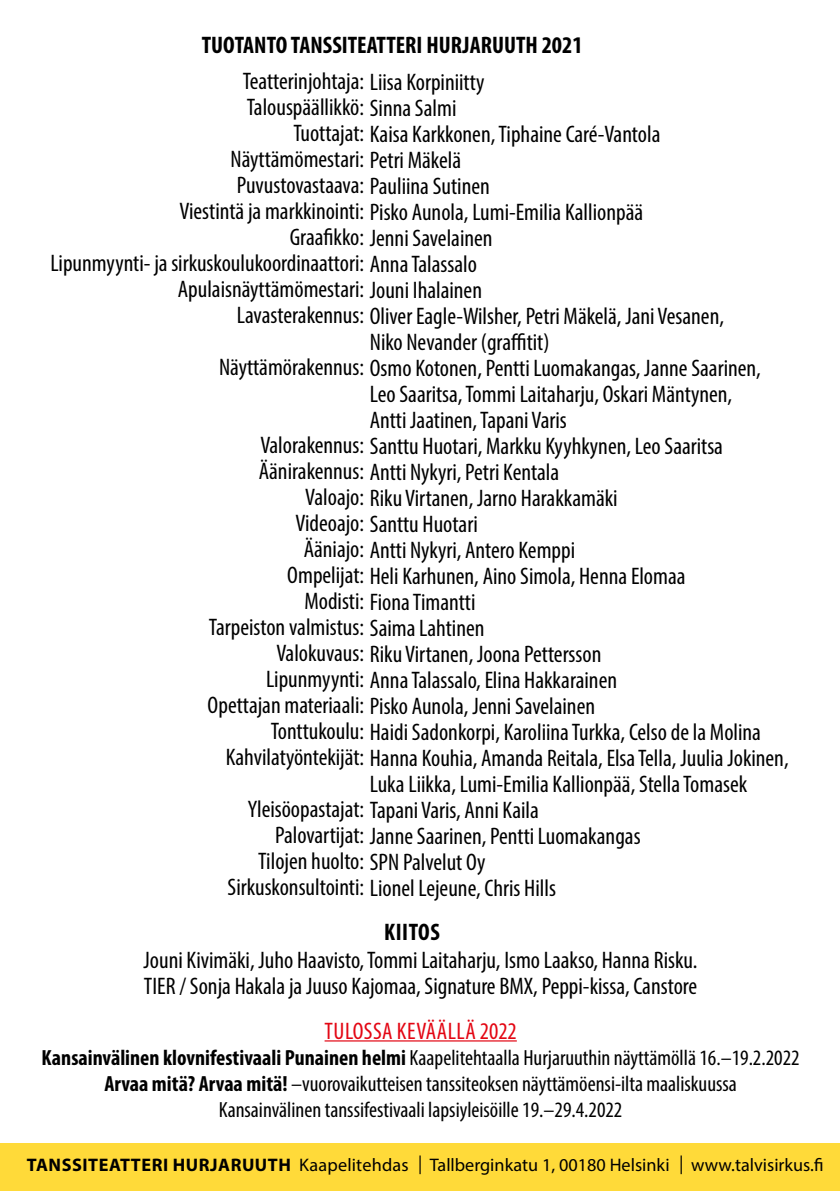
<style>
.page{position:relative;width:840px;height:1191px;background:#fff}
.page>*{position:absolute;margin:0;border:0;box-sizing:border-box;transform-origin:0 0}
.t1{font:condensed 24px/26px "Myriad Pro";color:#000}
.t2{font:700 condensed 24px "Myriad Pro";color:#000}
.t3{font:condensed 24px "Myriad Pro";letter-spacing:.02em;color:#e30613}
.t4{font:condensed 22px/26px "Myriad Pro";color:#000;text-align:center}
.t5{font:18.2px "Myriad Pro";color:#000}
.s1{font-weight:700}
</style>
<div class="page">
<div style="left:0;top:1143px;width:839px;height:48px;background:#ffda39"></div>
<svg style="left:419px;top:1155px;width:1px;height:19px"></svg>
<svg style="left:680px;top:1155px;width:1px;height:19px"></svg>
<hr style="left:324px;top:1040px;width:192px;height:1px;background:#e30613">
<p class="t2" style="left:202px;top:30px;width:382px">TUOTANTO TANSSITEATTERI HURJARUUTH 2021</p>
<p class="t1" style="left:243px;top:68px;width:243px">Teatterinjohtaja: Liisa Korpiniitty<br>Talouspäällikkö: Sinna Salmi</p>
<p class="t1" style="left:293px;top:120px;width:368px">Tuottajat: Kaisa Karkkonen, Tiphaine Caré-Vantola</p>
<p class="t1" style="left:230px;top:146px;width:232px">Näyttämömestari: Petri Mäkelä</p>
<p class="t1" style="left:236px;top:172px;width:254px">Puvustovastaava: Pauliina Sutinen</p>
<p class="t1" style="left:179px;top:198px;width:465px">Viestintä ja markkinointi: Pisko Aunola, Lumi-Emilia Kallionpää</p>
<p class="t1" style="left:289px;top:224px;width:204px">Graafikko: Jenni Savelainen</p>
<p class="t1" style="left:50px;top:250px;width:428px">Lipunmyynti- ja sirkuskoulukoordinaattori: Anna Talassalo</p>
<p class="t1" style="left:178px;top:276px;width:305px">Apulaisnäyttämömestari: Jouni Ihalainen</p>
<p class="t1" style="left:237px;top:302px;width:488px">Lavasterakennus: Oliver Eagle-Wilsher, Petri Mäkelä, Jani Vesanen,</p>
<p class="t1" style="left:219px;top:354px;width:543px">Näyttämörakennus: Osmo Kotonen, Pentti Luomakangas, Janne Saarinen,</p>
<p class="t1" style="left:369px;top:315px;width:363px;line-height:52px">Niko Nevander (graffitit)<br>Leo Saaritsa, Tommi Laitaharju, Oskari Mäntynen,</p>
<p class="t1" style="left:369px;top:406px;width:198px">Antti Jaatinen, Tapani Varis</p>
<p class="t1" style="left:260px;top:432px;width:464px">Valorakennus: Santtu Huotari, Markku Kyyhkynen, Leo Saaritsa</p>
<p class="t1" style="left:258px;top:458px;width:302px">Äänirakennus: Antti Nykyri, Petri Kentala</p>
<p class="t1" style="left:305px;top:484px;width:314px">Valoajo: Riku Virtanen, Jarno Harakkamäki</p>
<p class="t1" style="left:295px;top:510px;width:183px">Videoajo: Santtu Huotari</p>
<p class="t1" style="left:303px;top:536px;width:273px">Ääniajo: Antti Nykyri, Antero Kemppi</p>
<p class="t1" style="left:287px;top:562px;width:399px">Ompelijat: Heli Karhunen, Aino Simola, Henna Elomaa</p>
<p class="t1" style="left:304px;top:588px;width:172px">Modisti: Fiona Timantti</p>
<p class="t1" style="left:209px;top:614px;width:277px">Tarpeiston valmistus: Saima Lahtinen</p>
<p class="t1" style="left:276px;top:640px;width:326px">Valokuvaus: Riku Virtanen, Joona Pettersson</p>
<p class="t1" style="left:266px;top:666px;width:352px">Lipunmyynti: Anna Talassalo, Elina Hakkarainen</p>
<p class="t1" style="left:207px;top:692px;width:389px">Opettajan materiaali: Pisko Aunola, Jenni Savelainen</p>
<p class="t1" style="left:270px;top:718px;width:491px">Tonttukoulu: Haidi Sadonkorpi, Karoliina Turkka, Celso de la Molina</p>
<p class="t1" style="left:226px;top:744px;width:564px">Kahvilatyöntekijät: Hanna Kouhia, Amanda Reitala, Elsa Tella, Juulia Jokinen,</p>
<p class="t1" style="left:248px;top:796px;width:292px">Yleisöopastajat: Tapani Varis, Anni Kaila</p>
<p class="t1" style="left:275px;top:822px;width:367px">Palovartijat: Janne Saarinen, Pentti Luomakangas</p>
<p class="t1" style="left:258px;top:847px;width:229px">Tilojen huolto: SPN Palvelut Oy</p>
<p class="t1" style="left:227px;top:874px;width:330px">Sirkuskonsultointi: Lionel Lejeune, Chris Hills</p>
<p class="t1" style="left:369px;top:770px;width:379px">Luka Liikka, Lumi-Emilia Kallionpää, Stella Tomasek</p>
<p class="t2" style="left:384px;top:916px;width:57px">KIITOS</p>
<p class="t1" style="left:143px;top:946px;width:555px">Jouni Kivimäki, Juho Haavisto, Tommi Laitaharju, Ismo Laakso, Hanna Risku.<br>TIER / Sonja Hakala ja Juuso Kajomaa, Signature BMX, Peppi-kissa, Canstore</p>
<p class="t3" style="left:324px;top:1016px;width:194px">TULOSSA KEVÄÄLLÄ 2022</p>
<p class="t4" style="left:41px;top:1044px;width:759px"><span class="s1">Kansainvälinen klovnifestivaali Punainen helmi</span> Kaapelitehtaalla Hurjaruuthin näyttämöllä 16.–19.2.2022<br><span class="s1">Arvaa mitä? Arvaa mitä!</span> –vuorovaikutteisen tanssiteoksen näyttämöensi-ilta maaliskuussa<br>Kansainvälinen tanssifestivaali lapsiyleisöille 19.–29.4.2022</p>
<p class="t5" style="left:27px;top:1154px;width:797px"><span class="s1">TANSSITEATTERI HURJARUUTH</span> Kaapelitehdas Tallberginkatu 1, 00180 Helsinki www.talvisirkus.fi</p>
</div>
